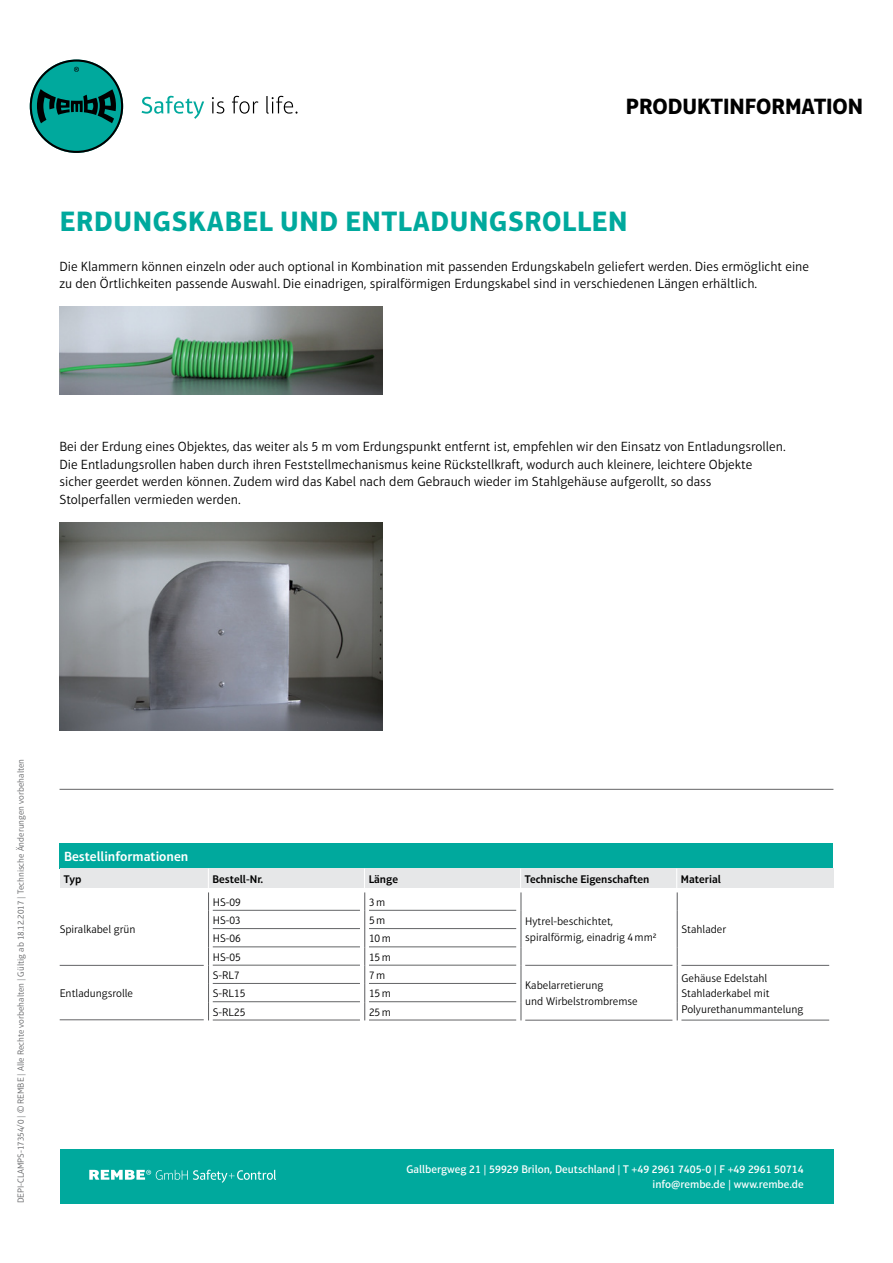
<style>
.page{position:relative;width:893px;height:1263px;background:#fff}
.page>*{position:absolute;margin:0;border:0;box-sizing:border-box;transform-origin:0 0}
.t1{font:700 28.5px "Aptifer Sans LT Pro";letter-spacing:.025em;color:#00a99d}
.t2{font:700 22.5px "Aptifer Sans LT Pro";color:#000}
.t3{font:300 13.5px/17.5px "Aptifer Sans LT Pro";color:#000}
.t4{font:600 13.5px "Aptifer Sans LT Pro";color:#fff}
.t5{font:300 11.25px/15.6px "Aptifer Sans LT Pro";color:#000}
.t6{font:500 11.25px/14.7px "Aptifer Sans LT Pro";color:#fff;text-align:right}
.t7{font:600 11.25px "Aptifer Sans LT Pro";color:#000}
.t8{font:300 9px "Aptifer Sans LT Pro";color:#636466}
</style>
<div class="page">
<div style="left:60px;top:1149px;width:773px;height:54px;background:#00a99d"></div>
<svg style="left:142px;top:96px;width:62px;height:23px"></svg>
<svg style="left:212px;top:97px;width:12px;height:17px"></svg>
<svg style="left:232px;top:96px;width:26px;height:18px"></svg>
<svg style="left:266px;top:96px;width:32px;height:18px"></svg>
<svg style="left:30px;top:60px;width:93px;height:93px"></svg>
<img style="left:60px;top:522px;width:322px;height:209px">
<img style="left:60px;top:306px;width:322px;height:89px">
<svg style="left:89px;top:1170px;width:187px;height:13px"></svg>
<hr style="left:60px;top:789px;width:773px;height:1px;background:#636466">
<div style="left:60px;top:843px;width:773px;height:26px;background:#00a99d"></div>
<hr style="left:60px;top:965px;width:144px;height:1px;background:#636466">
<hr style="left:213px;top:910px;width:147px;height:1px;background:#636466">
<hr style="left:369px;top:910px;width:147px;height:1px;background:#636466">
<hr style="left:525px;top:965px;width:147px;height:1px;background:#636466">
<hr style="left:681px;top:965px;width:148px;height:1px;background:#636466">
<hr style="left:213px;top:928px;width:147px;height:1px;background:#636466">
<hr style="left:369px;top:928px;width:147px;height:1px;background:#636466">
<hr style="left:213px;top:946px;width:147px;height:1px;background:#636466">
<hr style="left:369px;top:946px;width:147px;height:1px;background:#636466">
<hr style="left:213px;top:965px;width:147px;height:1px;background:#636466">
<hr style="left:369px;top:965px;width:147px;height:1px;background:#636466">
<hr style="left:60px;top:1019px;width:144px;height:1px;background:#636466">
<hr style="left:213px;top:983px;width:147px;height:1px;background:#636466">
<hr style="left:369px;top:983px;width:147px;height:1px;background:#636466">
<hr style="left:525px;top:1020px;width:147px;height:1px;background:#636466">
<hr style="left:681px;top:1020px;width:148px;height:1px;background:#636466">
<hr style="left:213px;top:1001px;width:147px;height:1px;background:#636466">
<hr style="left:369px;top:1001px;width:147px;height:1px;background:#636466">
<hr style="left:213px;top:1020px;width:147px;height:1px;background:#636466">
<hr style="left:369px;top:1020px;width:147px;height:1px;background:#636466">
<div style="left:60px;top:869px;width:773px;height:19px;background:#e6e7e8"></div>
<svg style="left:208px;top:869px;width:1px;height:151px"></svg>
<svg style="left:364px;top:869px;width:1px;height:151px"></svg>
<svg style="left:520px;top:869px;width:1px;height:151px"></svg>
<svg style="left:676px;top:869px;width:2px;height:151px"></svg>
<h2 class="t2" style="left:626px;top:92px;width:57px">PRODUK</h2>
<h2 class="t2" style="left:711px;top:92px;width:76px">TINFORMA</h2>
<h2 class="t2" style="left:814px;top:92px;width:48px">TION</h2>
<h1 class="t1" style="left:60px;top:204px;width:569px">ERDUNGSKABEL UND ENTLADUNGSROLLEN</h1>
<p class="t3" style="left:60px;top:258px;width:751px">Die Klammern können einzeln oder auch optional in Kombination mit passenden Erdungskabeln geliefert werden. Dies ermöglicht eine zu den Örtlichkeiten passende Auswahl. Die einadrigen, spiralförmigen Erdungskabel sind in verschiedenen Längen erhältlich.</p>
<p class="t3" style="left:60px;top:438px;width:728px">Bei der Erdung eines Objektes, das weiter als 5 m vom Erdungspunkt entfernt ist, empfehlen wir den Einsatz von Entladungsrollen.<br>Die Entladungsrollen haben durch ihren Feststellmechanismus keine Rückstellkraft, wodurch auch kleinere, leichtere Objekte sicher geerdet werden können. Zudem wird das Kabel nach dem Gebrauch wieder im Stahlgehäuse aufgerollt, so dass Stolperfallen vermieden werden.</p>
<p class="t8" style="left:16px;top:1203px;width:446px;rotate:-90deg">DEPI-CLAMPS-17354/0 | © REMBE | Alle Rechte vorbehalten | Gültig ab 18.12.2017 | Technische Änderungen vorbehalten</p>
<p class="t4" style="left:64px;top:848px;width:126px">Bestellinformationen</p>
<p class="t7" style="left:64px;top:873px;width:19px">Typ</p>
<p class="t7" style="left:213px;top:873px;width:52px">Bestell-Nr.</p>
<p class="t7" style="left:369px;top:873px;width:31px">Länge</p>
<p class="t7" style="left:525px;top:873px;width:126px">Technische Eigenschaften</p>
<p class="t7" style="left:681px;top:873px;width:41px">Material</p>
<p class="t5" style="left:60px;top:922px;width:77px">Spiralkabel grün</p>
<p class="t5" style="left:60px;top:986px;width:75px">Entladungsrolle</p>
<p class="t5" style="left:213px;top:894px;width:29px">HS-09</p>
<p class="t5" style="left:369px;top:894px;width:18px">3m</p>
<p class="t5" style="left:213px;top:912px;width:29px">HS-03</p>
<p class="t5" style="left:369px;top:912px;width:18px">5m</p>
<p class="t5" style="left:213px;top:931px;width:29px">HS-06</p>
<p class="t5" style="left:369px;top:931px;width:23px">10m</p>
<p class="t5" style="left:213px;top:949px;width:29px">HS-05</p>
<p class="t5" style="left:369px;top:949px;width:23px">15m</p>
<p class="t5" style="left:213px;top:967px;width:28px">S-RL7</p>
<p class="t5" style="left:369px;top:967px;width:18px">7m</p>
<p class="t5" style="left:213px;top:986px;width:34px">S-RL15</p>
<p class="t5" style="left:369px;top:986px;width:23px">15m</p>
<p class="t5" style="left:213px;top:1004px;width:34px">S-RL25</p>
<p class="t5" style="left:369px;top:1004px;width:23px">25m</p>
<p class="t5" style="left:525px;top:914px;width:133px">Hytrel-beschichtet, spiralförmig, einadrig 4mm2</p>
<p class="t5" style="left:681px;top:922px;width:46px">Stahlader</p>
<p class="t5" style="left:525px;top:978px;width:114px">Kabelarretierung<br>und Wirbelstrombremse</p>
<p class="t5" style="left:681px;top:970px;width:123px">Gehäuse Edelstahl<br>Stahladerkabel mit<br>Polyurethanummantelung</p>
<p class="t6" style="left:406px;top:1162px;width:399px">Gallbergweg 21 | 59929 Brilon, Deutschland | T +49 2961 7405-0 | F +49 2961 50714 info@rembe.de | www.rembe.de</p>
</div>
